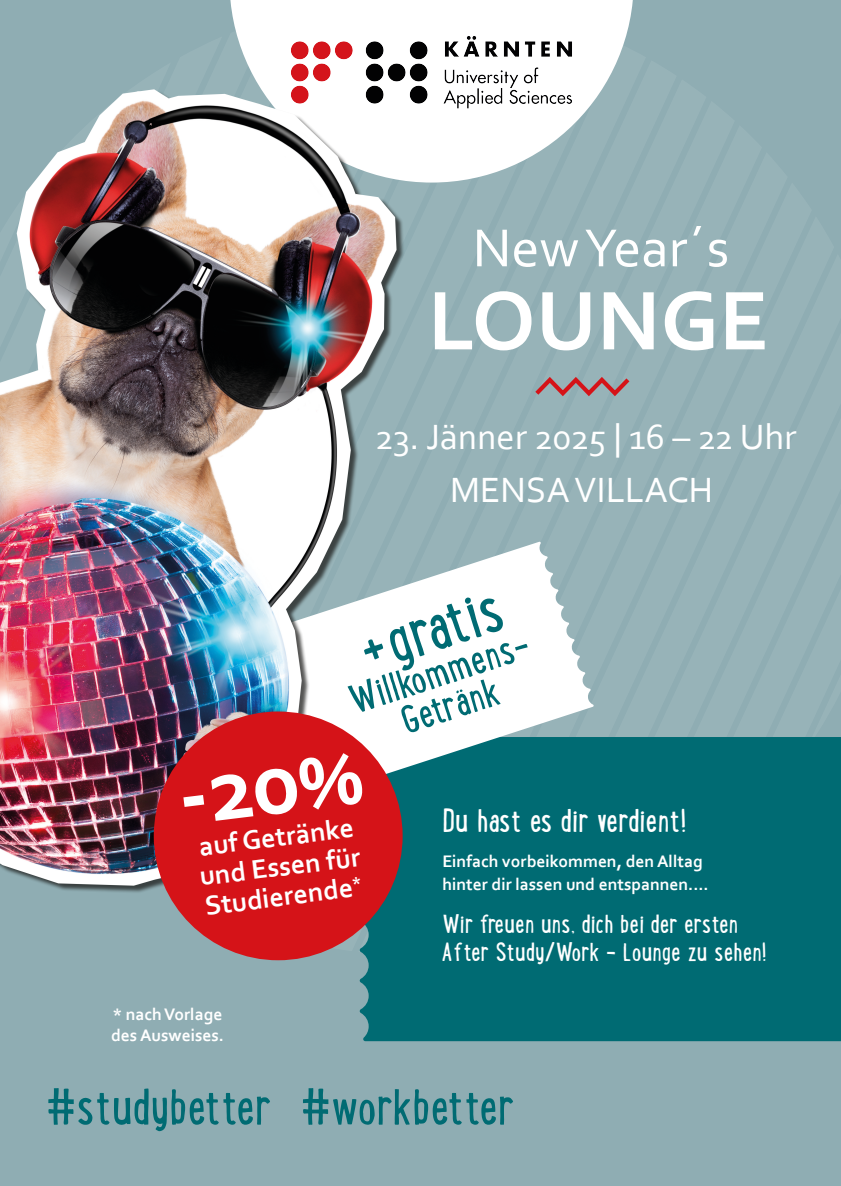
<style>
.page{position:relative;width:841px;height:1186px;background:#fff}
.page>*{position:absolute;margin:0;border:0;box-sizing:border-box;transform-origin:0 0}
.t1{font:700 91.7px "Corbel";color:#fff}
.t2{font:700 87.32px "Corbel";color:#fff}
.t3{font:70px "Lunch Box W01";color:#006b73}
.t4{font:56px "Corbel";color:#fff}
.t5{font:54.77px "Lunch Box W01";color:#006b73}
.t6{font:44.1px "Lunch Box W01";color:#006b73}
.t7{font:36.75px "Corbel";color:#fff}
.t8{font:35px "Lunch Box W01";color:#fff}
.t9{font:28px/28px "Lunch Box W01";color:#fff}
.t10{font:700 28px/29.7px "Corbel";color:#fff}
.t11{font:700 17.5px/22.8px "Corbel";color:#fff}
.s1{font-size:77px}
</style>
<div class="page">
<div style="left:0;top:0;width:840px;height:1186px;background:#8fadb3"></div>
<svg style="left:459px;top:165px;width:55px;height:16px"></svg>
<img style="left:230px;top:0;width:403px;height:165px">
<div style="left:359px;top:737px;width:481px;height:304px;background:#006b73"></div>
<svg style="left:535px;top:377px;width:95px;height:20px"></svg>
<svg style="left:459px;top:541px;width:134px;height:260px;fill:#fff"></svg>
<img style="left:0;top:22px;width:459px;height:906px">
<div style="left:154px;top:711px;width:248px;height:249px;background:#d51318;border-radius:50%"></div>
<p class="t4" style="left:472px;top:213px;width:258px">New Year´s</p>
<p class="t2" style="left:428px;top:266px;width:342px">LOUNGE</p>
<p class="t7" style="left:375px;top:414px;width:422px">23. Jänner 2025 | 16 – 22 Uhr</p>
<p class="t7" style="left:450px;top:467px;width:265px">MENSA VILLACH</p>
<p class="t3" style="left:349px;top:614px;width:148px;rotate:-18deg">+ gratis</p>
<p class="t6" style="left:342px;top:677px;width:189px;rotate:-18deg">Willkommens-</p>
<p class="t6" style="left:394px;top:697px;width:103px;rotate:-18deg">Getränk</p>
<p class="t1" style="left:171px;top:738px;width:187px;rotate:-7deg">-20<span class="s1">%</span></p>
<p class="t10" style="left:194px;top:831px;width:163px;rotate:-7deg">auf Getränke und Essen für</p>
<p class="t10" style="left:203px;top:890px;width:159px;rotate:-7deg">Studierende<sup>*</sup></p>
<p class="t11" style="left:111px;top:1003px;width:114px;line-height:21px">* nach Vorlage des Ausweises.</p>
<p class="t8" style="left:442px;top:801px;width:245px">Du hast es dir verdient!</p>
<p class="t11" style="left:442px;top:849px;width:268px">Einfach vorbeikommen, den Alltag hinter dir lassen und entspannen....</p>
<p class="t9" style="left:442px;top:910px;width:326px">Wir freuen uns, dich bei der ersten<br>After Study/Work - Lounge zu sehen!</p>
<p class="t5" style="left:46px;top:1076px;width:226px">#studybetter</p>
<p class="t5" style="left:300px;top:1076px;width:214px">#workbetter</p>
</div>
